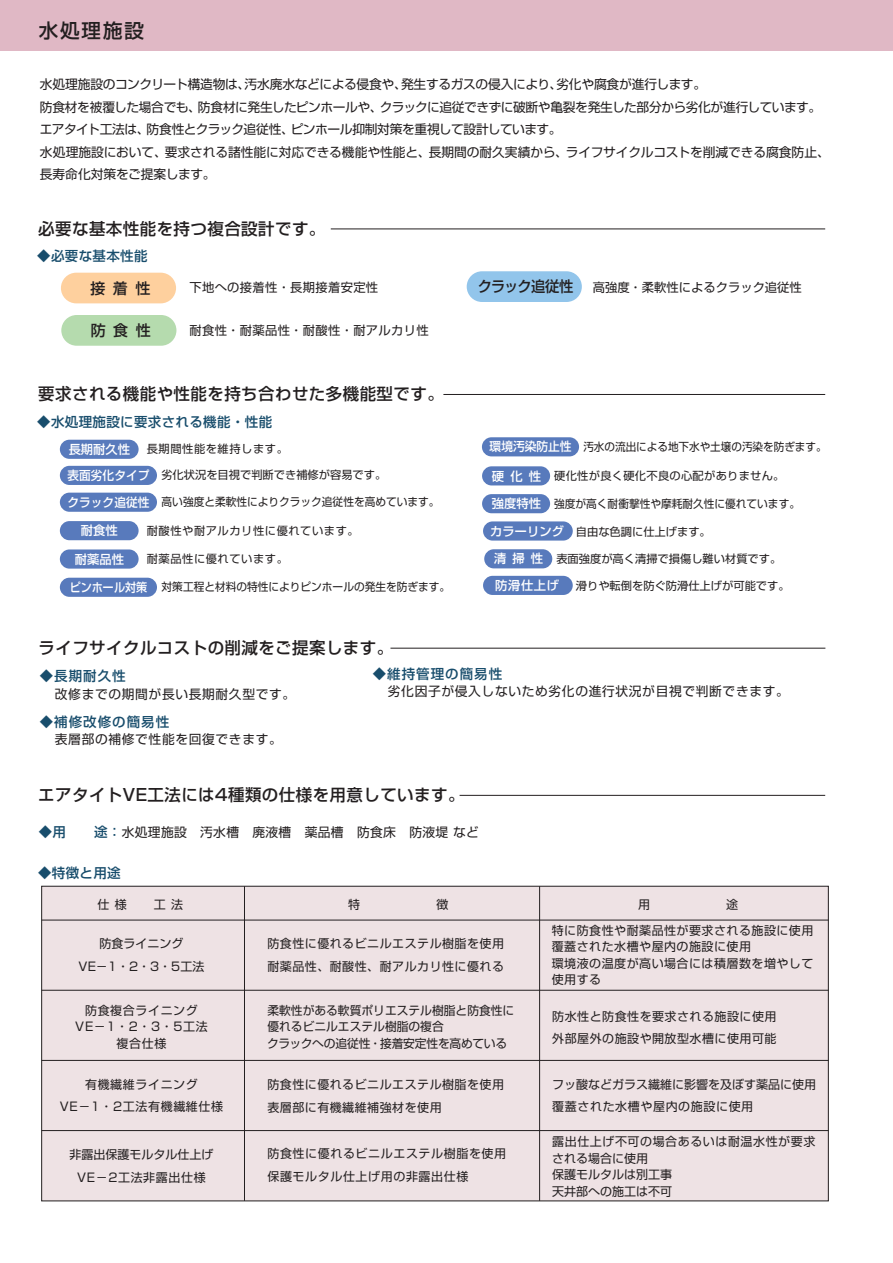
<style>
.page{position:relative;width:893px;height:1263px;background:#fff}
.page>*{position:absolute;margin:0;border:0;box-sizing:border-box;transform-origin:0 0}
.t1{font:19.5px "Shin Go Medium 83 pv RKSJ H";letter-spacing:.1em;color:#231f20}
.t2{font:16.5px "Shin Go Medium 83 pv RKSJ H";letter-spacing:.025em;color:#231f20}
.t3{font:15px "Shin Go Medium 83 pv RKSJ H";letter-spacing:-.045em;color:#231f20;scale:.95 1}
.t4{font:15px "Shin Go Medium 83 pv RKSJ H";letter-spacing:-.01em;color:#231f20}
.t5{font:13.5px "Shin Go Medium 83 pv RKSJ H";letter-spacing:.025em;color:#184d6c}
.t6{font:13.5px "Shin Go Medium 83 pv RKSJ H";letter-spacing:.075em;color:#184d6c}
.t7{font:12.75px/22.5px "Shin Go regular 83 pv RKSJ H";letter-spacing:-.015em;color:#231f20}
.t8{font:12.75px "Shin Go regular 83 pv RKSJ H";letter-spacing:.05em;color:#231f20}
.t9{font:12.75px "Shin Go regular 83 pv RKSJ H";letter-spacing:.025em;color:#231f20}
.t10{font:12.3px "Shin Go regular 83 pv RKSJ H";letter-spacing:.025em;color:#231f20}
.t11{font:12.3px "Shin Go Medium 83 pv RKSJ H";color:#fff}
.t12{font:12.3px "Shin Go regular 83 pv RKSJ H";color:#231f20}
.t13{font:12.3px/26.8px "Shin Go Medium 83 pv RKSJ H";color:#fff;scale:.95 1}
.t14{font:12px/16.5px "Shin Go regular 83 pv RKSJ H";letter-spacing:.04em;color:#231f20}
.t15{font:12px/16.5px "Shin Go regular 83 pv RKSJ H";color:#231f20}
.t16{font:11.25px "Shin Go regular 83 pv RKSJ H";color:#231f20;scale:.95 1}
.t17{font:11.25px "Shin Go regular 83 pv RKSJ H";color:#231f20}
.t18{font:11.25px "Shin Go regular 83 pv RKSJ H";letter-spacing:.05em;color:#231f20}
.t19{font:11.25px "Shin Go regular 83 pv RKSJ H";color:#231f20;scale:.94 1}
.t20{font:11.25px "Shin Go regular 83 pv RKSJ H";letter-spacing:.025em;color:#231f20}
.s1{font-family:"Shin Go Medium 83 pv RKSJ H";font-size:12.3px;color:#fff}
.s2{font-family:"Shin Go Medium 83 pv RKSJ H";font-size:13.5px;color:#184d6c}
</style>
<div class="page">
<div style="left:42px;top:886px;width:786px;height:315px;background:#eee2e4"></div>
<hr style="left:42px;top:920px;width:786px;height:1px;background:#231f20">
<hr style="left:42px;top:990px;width:786px;height:1px;background:#231f20">
<hr style="left:42px;top:1060px;width:786px;height:1px;background:#231f20">
<hr style="left:42px;top:1130px;width:786px;height:1px;background:#231f20">
<hr style="left:244px;top:886px;width:1px;height:315px;background:#231f20">
<hr style="left:539px;top:886px;width:1px;height:315px;background:#231f20">
<div style="left:0;top:0;width:893px;height:51px;background:#e0b8c5"></div>
<hr style="left:331px;top:229px;width:494px;height:1px;background:#231f20">
<div style="left:61px;top:273px;width:115px;height:30px;background:#fed09e;border-radius:15px"></div>
<div style="left:467px;top:271px;width:115px;height:31px;background:#92c5eb;border-radius:15px"></div>
<div style="left:61px;top:315px;width:115px;height:31px;background:#b5dbae;border-radius:15px"></div>
<div style="left:60px;top:440px;width:79px;height:19px;background:#587abc;border-radius:10px"></div>
<div style="left:484px;top:549px;width:68px;height:19px;background:#587abc;border-radius:10px"></div>
<div style="left:482px;top:466px;width:68px;height:19px;background:#587abc;border-radius:10px"></div>
<div style="left:483px;top:521px;width:90px;height:20px;background:#587abc;border-radius:10px"></div>
<div style="left:60px;top:466px;width:97px;height:19px;background:#587abc;border-radius:10px"></div>
<div style="left:60px;top:493px;width:97px;height:19px;background:#587abc;border-radius:10px"></div>
<div style="left:60px;top:578px;width:97px;height:19px;background:#587abc;border-radius:10px"></div>
<div style="left:60px;top:521px;width:79px;height:19px;background:#587abc;border-radius:10px"></div>
<div style="left:60px;top:549px;width:79px;height:20px;background:#587abc;border-radius:10px"></div>
<div style="left:482px;top:494px;width:68px;height:19px;background:#587abc;border-radius:10px"></div>
<div style="left:483px;top:576px;width:90px;height:19px;background:#587abc;border-radius:10px"></div>
<div style="left:482px;top:437px;width:97px;height:19px;background:#587abc;border-radius:10px"></div>
<hr style="left:443px;top:394px;width:382px;height:1px;background:#231f20">
<hr style="left:460px;top:795px;width:365px;height:1px;background:#231f20">
<hr style="left:390px;top:648px;width:435px;height:1px;background:#231f20">
<h1 class="t1" style="left:39px;top:18px;width:107px">水処理施設</h1>
<p class="t7" style="left:40px;top:72px;width:791px">水処理施設のコンクリート構造物は、汚水廃水などによる侵食や、発生するガスの侵入により、劣化や腐食が進行します。<br>防食材を被覆した場合でも、防食材に発生したピンホールや、クラックに追従できずに破断や亀裂を発生した部分から劣化が進行しています。エアタイト工法は、防食性とクラック追従性、ピンホール抑制対策を重視して設計しています。<br>水処理施設において、要求される諸性能に対応できる機能や性能と、長期間の耐久実績から、ライフサイクルコストを削減できる腐食防止、長寿命化対策をご提案します。</p>
<h2 class="t2" style="left:38px;top:218px;width:289px">必要な基本性能を持つ複合設計です。</h2>
<p class="t5" style="left:37px;top:247px;width:112px">◆必要な基本性能</p>
<p class="t4" style="left:90px;top:278px;width:61px">接着性</p>
<p class="t3" style="left:478px;top:277px;width:102px">クラック追従性</p>
<p class="t4" style="left:91px;top:321px;width:61px">防食性</p>
<p class="t10" style="left:189px;top:279px;width:190px">下地への接着性・長期接着安定性</p>
<p class="t12" style="left:593px;top:279px;width:211px">高強度・柔軟性によるクラック追従性</p>
<p class="t10" style="left:189px;top:322px;width:241px">耐食性・耐薬品性・耐酸性・耐アルカリ性</p>
<h2 class="t2" style="left:38px;top:383px;width:407px">要求される機能や性能を持ち合わせた多機能型です。</h2>
<p class="t5" style="left:37px;top:413px;width:236px">◆水処理施設に要求される機能・性能</p>
<p class="t11" style="left:69px;top:441px;width:63px">長期耐久性</p>
<p class="t18" style="left:147px;top:441px;width:143px">長期間性能を維持します。</p>
<p class="t19" style="left:490px;top:439px;width:360px"><span class="s1">環境汚染防止性</span> 汚水の流出による地下水や土壌の汚染を防ぎます。</p>
<p class="t13" style="left:68px;top:461px;width:88px">表面劣化タイプクラック追従性</p>
<p class="t17" style="left:161px;top:467px;width:226px">劣化状況を目視で判断でき補修が容易です。</p>
<p class="t20" style="left:492px;top:468px;width:294px"><span class="s1">硬化性</span> 硬化性が良く硬化不良の心配がありません。</p>
<p class="t16" style="left:492px;top:496px;width:326px"><span class="s1">強度特性</span> 強度が高く耐衝撃性や摩耗耐久性に優れています。</p>
<p class="t17" style="left:490px;top:524px;width:222px"><span class="s1">カラーリング</span> 自由な色調に仕上げます。</p>
<p class="t16" style="left:162px;top:494px;width:294px">高い強度と柔軟性によりクラック追従性を高めています。</p>
<p class="t11" style="left:81px;top:523px;width:38px">耐食性</p>
<p class="t18" style="left:147px;top:523px;width:214px">耐酸性や耐アルカリ性に優れています。</p>
<p class="t11" style="left:75px;top:551px;width:51px">耐薬品性</p>
<p class="t18" style="left:147px;top:551px;width:143px">耐薬品性に優れています。</p>
<p class="t17" style="left:494px;top:551px;width:289px"><span class="s1">清掃性</span> 表面強度が高く清掃で損傷し難い材質です。</p>
<p class="t16" style="left:70px;top:579px;width:402px"><span class="s1">ピンホール対策</span> 対策工程と材料の特性によりピンホールの発生を防ぎます。</p>
<p class="t11" style="left:495px;top:577px;width:65px">防滑仕上げ</p>
<p class="t17" style="left:576px;top:579px;width:215px">滑りや転倒を防ぐ防滑仕上げが可能です。</p>
<h2 class="t2" style="left:39px;top:637px;width:356px">ライフサイクルコストの削減をご提案します。</h2>
<p class="t8" style="left:55px;top:686px;width:242px">改修までの期間が長い長期耐久型です。</p>
<p class="t6" style="left:373px;top:665px;width:131px">◆維持管理の簡易性</p>
<p class="t8" style="left:388px;top:683px;width:402px">劣化因子が侵入しないため劣化の進行状況が目視で判断できます。</p>
<p class="t5" style="left:40px;top:667px;width:88px">◆長期耐久性</p>
<p class="t6" style="left:40px;top:713px;width:131px">◆補修改修の簡易性</p>
<p class="t8" style="left:55px;top:731px;width:228px">表層部の補修で性能を回復できます。</p>
<h2 class="t2" style="left:38px;top:784px;width:428px">エアタイトVE工法には4種類の仕様を用意しています。</h2>
<p class="t9" style="left:39px;top:824px;width:442px"><span class="s2">◆用　　途：</span>水処理施設　汚水槽　廃液槽　薬品槽　防食床　防液堤 など</p>
<p class="t5" style="left:38px;top:864px;width:84px">◆特徴と用途</p>
<p class="t14" style="left:98px;top:895px;width:87px">仕 様　 工 法</p>
<p class="t15" style="left:79px;top:932px;width:127px;line-height:22.5px;text-align:center">防食ライニング<br>VE－1・2・3・5工法</p>
<p class="t14" style="left:75px;top:1001px;width:134px;text-align:center">防食複合ライニング<br>VE－1・2・3・5工法複合仕様</p>
<p class="t14" style="left:60px;top:1072px;width:165px;line-height:22.5px;text-align:center">有機繊維ライニング<br>VE－1・2工法有機繊維仕様</p>
<p class="t15" style="left:69px;top:1143px;width:145px;line-height:22.5px;text-align:center">非露出保護モルタル仕上げ<br>VE－2工法非露出仕様</p>
<p class="t14" style="left:267px;top:931px;width:238px;line-height:22.5px">防食性に優れるビニルエステル樹脂を使用耐薬品性、耐酸性、耐アルカリ性に優れる</p>
<p class="t15" style="left:267px;top:1001px;width:249px">柔軟性がある軟質ポリエステル樹脂と防食性に優れるビニルエステル樹脂の複合<br>クラックへの追従性・接着安定性を高めている</p>
<p class="t14" style="left:267px;top:1073px;width:238px;line-height:22.5px">防食性に優れるビニルエステル樹脂を使用表層部に有機繊維補強材を使用</p>
<p class="t14" style="left:267px;top:1142px;width:240px;line-height:22.5px">防食性に優れるビニルエステル樹脂を使用保護モルタル仕上げ用の非露出仕様</p>
<p class="t14" style="left:552px;top:921px;width:263px">特に防食性や耐薬品性が要求される施設に使用覆蓋された水槽や屋内の施設に使用<br>環境液の温度が高い場合には積層数を増やして使用する</p>
<p class="t14" style="left:552px;top:1004px;width:226px;line-height:22.5px">防水性と防食性を要求される施設に使用外部屋外の施設や開放型水槽に使用可能</p>
<p class="t15" style="left:552px;top:1072px;width:266px;line-height:22.5px">フッ酸などガラス繊維に影響を及ぼす薬品に使用覆蓋された水槽や屋内の施設に使用</p>
<p class="t15" style="left:552px;top:1133px;width:265px">露出仕上げ不可の場合あるいは耐温水性が要求される場合に使用<br>保護モルタルは別工事<br>天井部への施工は不可</p>
</div>
